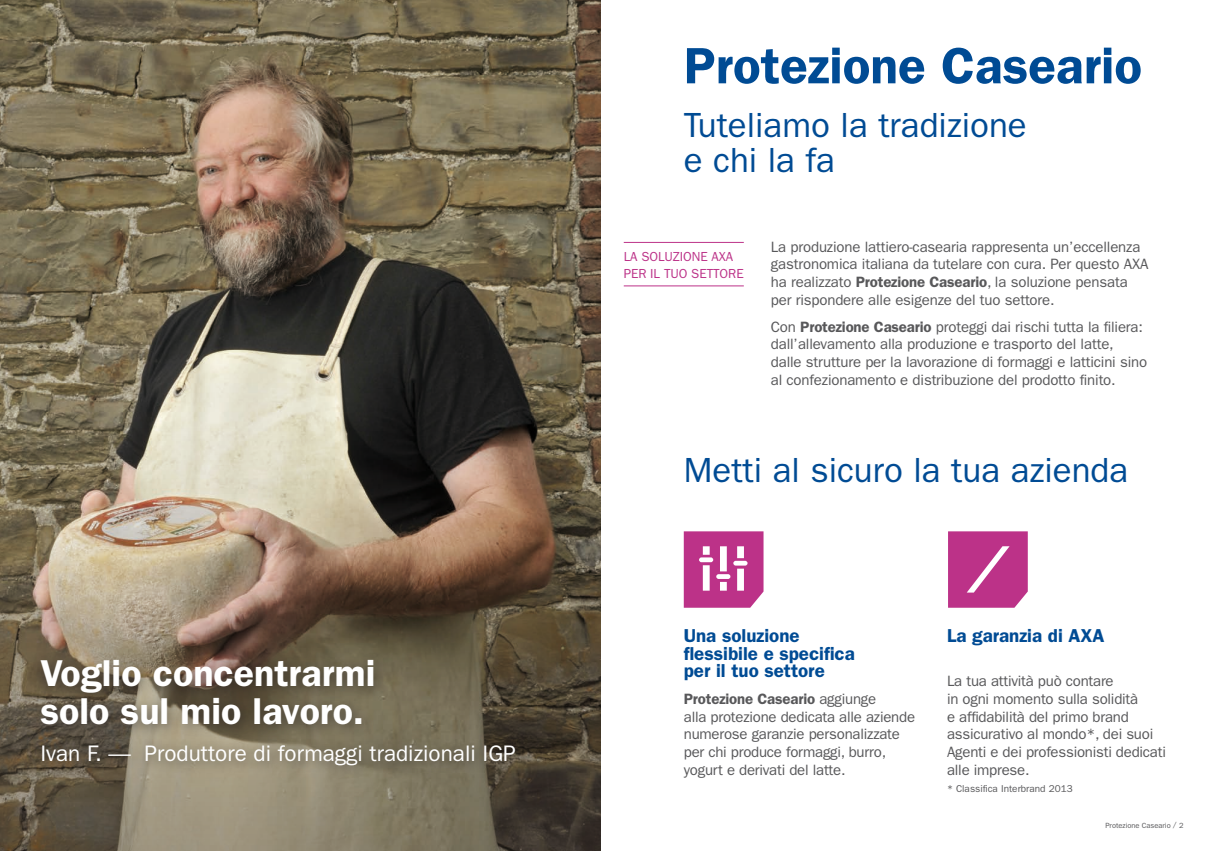
<style>
.page{position:relative;width:1205px;height:851px;background:#fff}
.page>*{position:absolute;margin:0;border:0;box-sizing:border-box;transform-origin:0 0}
.t1{font:600 51.25px "ITC Franklin Gothic Std";color:#004b94}
.t2{font:600 37.5px/37.5px "ITC Franklin Gothic Std";color:#fff}
.t3{font:35px/35.4px "ITC Franklin Gothic Std";color:#004b94}
.t4{font:22.5px "ITC Franklin Gothic Std";color:#fff}
.t5{font:600 18.75px/17.8px "ITC Franklin Gothic Std";color:#004b94}
.t6{font:15px/17.8px "ITC Franklin Gothic Std";letter-spacing:-.01em;color:#58585a}
.t7{font:13.12px/17.8px "ITC Franklin Gothic Std";letter-spacing:-.005em;color:#bc3288}
.t8{font:10px "ITC Franklin Gothic Std";color:#58585a}
.t9{font:7.5px "ITC Franklin Gothic Std";color:#58585a}
.s1{font-weight:600}
</style>
<div class="page">
<img style="left:0;top:0;width:601px;height:386px">
<svg style="left:0;top:386px;width:601px;height:464px;background:#817360"></svg>
<div style="left:32px;top:651px;width:497px;height:128px;background:#1a171c;opacity:.5"></div>
<hr style="left:624px;top:242px;width:120px;height:1px;background:#bc3288">
<hr style="left:624px;top:285px;width:120px;height:1px;background:#bc3288">
<svg style="left:948px;top:531px;width:80px;height:76px;background:#c14191"></svg>
<svg style="left:684px;top:531px;width:79px;height:76px;background:#c7549b"></svg>
<h2 class="t2" style="left:40px;top:654px;width:337px">Voglio concentrarmi solo sul mio lavoro.</h2>
<h3 class="t4" style="left:40px;top:740px;width:477px">Ivan F. — Produttore di formaggi tradizionali IGP</h3>
<h1 class="t1" style="left:684px;top:35px;width:460px">Protezione Caseario</h1>
<h3 class="t3" style="left:684px;top:107px;width:345px">Tuteliamo la tradizione e chi la fa</h3>
<p class="t7" style="left:624px;top:247px;width:121px">la soluzione axa per il tuo settore</p>
<p class="t6" style="left:771px;top:238px;width:379px">La produzione lattiero-casearia rappresenta un’eccellenza gastronomica italiana da tutelare con cura. Per questo AXA ha realizzato <span class="s1">Protezione Caseario</span>, la soluzione pensata per rispondere alle esigenze del tuo settore.</p>
<p class="t6" style="left:771px;top:317px;width:378px">Con <span class="s1">Protezione Caseario</span> proteggi dai rischi tutta la filiera: dall’allevamento alla produzione e trasporto del latte, dalle strutture per la lavorazione di formaggi e latticini sino al confezionamento e distribuzione del prodotto finito.</p>
<h3 class="t3" style="left:684px;top:453px;width:446px">Metti al sicuro la tua azienda</h3>
<p class="t5" style="left:684px;top:626px;width:173px">Una soluzione flessibile e specifica per il tuo settore</p>
<p class="t6" style="left:684px;top:689px;width:233px"><span class="s1">Protezione Caseario</span> aggiunge<br>alla protezione dedicata alle aziende numerose garanzie personalizzate per chi produce formaggi, burro, yogurt e derivati del latte.</p>
<p class="t5" style="left:947px;top:626px;width:159px">La garanzia di AXA</p>
<p class="t6" style="left:947px;top:672px;width:220px">La tua attività può contare<br>in ogni momento sulla solidità<br>e affidabilità del primo brand assicurativo al mondo*, dei suoi<br>Agenti e dei professionisti dedicati alle imprese.</p>
<p class="t8" style="left:947px;top:783px;width:127px">* Classifica Interbrand 2013</p>
<p class="t9" style="left:1105px;top:821px;width:80px">Protezione Caseario / 2</p>
</div>
